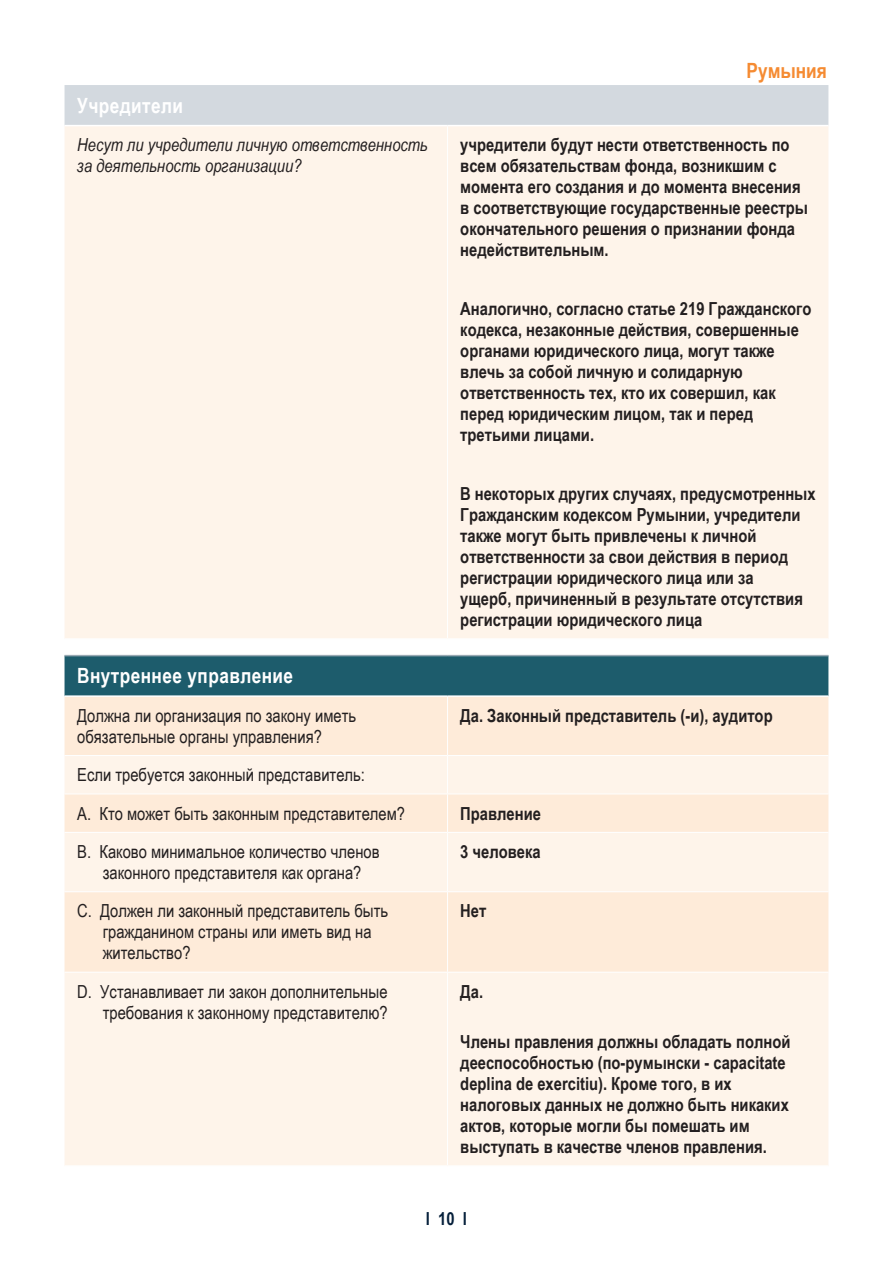
<style>
.page{position:relative;width:893px;height:1263px;background:#fff}
.page>*{position:absolute;margin:0;border:0;box-sizing:border-box;transform-origin:0 0}
.t1{font:700 21px "Arial Narrow Cx";letter-spacing:.02em;color:#fff}
.t2{font:700 21px "Arial Narrow Cx";color:#f58b32}
.P-table-bold{font:700 18px/21px "Arial Narrow Cx";color:#231f20}
.P-table-tab-bal_oszlop{font:18px/21px "Arial Narrow Cx";color:#231f20;text-align:center}
.P-Table{font:18px/21px "Arial Narrow Cx";color:#231f20}
.P-Table-2{font:italic 18px/21px "Arial Narrow Cx";color:#231f20}
.t3{font:700 18px "Arial Narrow Cx";color:#051f3a}
</style>
<div class="page">
<div style="left:65px;top:85px;width:763px;height:40px;background:#d3d9df"></div>
<div style="left:65px;top:126px;width:763px;height:1039px;background:#fef4ea"></div>
<div style="left:65px;top:656px;width:763px;height:39px;background:#1d5c6c"></div>
<svg style="left:65px;top:697px;width:763px;height:275px;background:#feeedf"></svg>
<hr style="left:65px;top:655px;width:383px;height:1px;background:#99a9b3">
<hr style="left:448px;top:655px;width:380px;height:1px;background:#99a9b3">
<hr style="left:447px;top:697px;width:1px;height:58px;background:#fff">
<hr style="left:65px;top:755px;width:383px;height:1px;background:#fff">
<hr style="left:448px;top:755px;width:380px;height:1px;background:#fff">
<hr style="left:447px;top:756px;width:1px;height:37px;background:#fff">
<hr style="left:65px;top:793px;width:383px;height:1px;background:#fff">
<hr style="left:448px;top:793px;width:380px;height:1px;background:#fff">
<hr style="left:447px;top:794px;width:1px;height:38px;background:#fff">
<hr style="left:65px;top:832px;width:383px;height:1px;background:#fff">
<hr style="left:448px;top:832px;width:380px;height:1px;background:#fff">
<hr style="left:447px;top:833px;width:1px;height:58px;background:#fff">
<hr style="left:65px;top:891px;width:383px;height:1px;background:#fff">
<hr style="left:448px;top:891px;width:380px;height:1px;background:#fff">
<hr style="left:447px;top:892px;width:1px;height:80px;background:#fff">
<hr style="left:65px;top:695px;width:383px;height:2px;background:#fff">
<hr style="left:448px;top:695px;width:380px;height:2px;background:#fff">
<hr style="left:447px;top:126px;width:1px;height:512px;background:#fff">
<hr style="left:65px;top:638px;width:383px;height:2px;background:#fff">
<hr style="left:448px;top:638px;width:380px;height:2px;background:#fff">
<hr style="left:65px;top:972px;width:383px;height:1px;background:#fff">
<hr style="left:448px;top:972px;width:380px;height:1px;background:#fff">
<hr style="left:447px;top:972px;width:1px;height:193px;background:#fff">
<p class="t2" style="left:747px;top:54px;width:82px">Румыния</p>
<p class="t1" style="left:77px;top:90px;width:107px">Учредители</p>
<p class="P-Table-2" style="left:77px;top:134px;width:352px">Несут ли учредители личную ответственность за деятельность организации?</p>
<p class="P-table-bold" style="left:460px;top:134px;width:349px">учредители будут нести ответственность по всем обязательствам фонда, возникшим с момента его создания и до момента внесения в соответствующие государственные реестры окончательного решения о признании фонда недействительным.</p>
<p class="P-table-bold" style="left:460px;top:298px;width:353px">Аналогично, согласно статье 219 Гражданского кодекса, незаконные действия, совершенные органами юридического лица, могут также влечь за собой личную и солидарную ответственность тех, кто их совершил, как перед юридическим лицом, так и перед третьими лицами.</p>
<p class="P-table-bold" style="left:460px;top:483px;width:357px">В некоторых других случаях, предусмотренных Гражданским кодексом Румынии, учредители также могут быть привлечены к личной ответственности за свои действия в период регистрации юридического лица или за<br>ущерб, причиненный в результате отсутствия регистрации юридического лица</p>
<p class="t1" style="left:77px;top:660px;width:217px">Внутреннее управление</p>
<p class="P-Table" style="left:77px;top:704px;width:280px">Должна ли организация по закону иметь обязательные органы управления?</p>
<p class="P-table-bold" style="left:460px;top:704px;width:314px">Да. Законный представитель (-и), аудитор</p>
<p class="P-Table" style="left:77px;top:764px;width:289px">Если требуется законный представитель:</p>
<p class="P-table-tab-bal_oszlop" style="left:77px;top:802px;width:329px">A. Кто может быть законным представителем?</p>
<p class="P-table-bold" style="left:460px;top:802px;width:82px">Правление</p>
<p class="P-table-tab-bal_oszlop" style="left:77px;top:840px;width:304px">B. Каково минимальное количество членов законного представителя как органа?</p>
<p class="P-table-bold" style="left:460px;top:840px;width:82px">3 человека</p>
<p class="P-table-tab-bal_oszlop" style="left:103px;top:900px;width:287px;text-align:left;text-indent:-26px">C. Должен ли законный представитель быть гражданином страны или иметь вид на жительство?</p>
<p class="P-table-bold" style="left:460px;top:900px;width:28px">Нет</p>
<p class="P-table-tab-bal_oszlop" style="left:77px;top:980px;width:312px;text-align:right">D. Устанавливает ли закон дополнительные требования к законному представителю?</p>
<p class="P-table-bold" style="left:460px;top:980px;width:24px">Да.</p>
<p class="P-table-bold" style="left:460px;top:1030px;width:332px">Члены правления должны обладать полной дееспособностью (по-румынски - capacitate deplina de exercitiu). Кроме того, в их налоговых данных не должно быть никаких актов, которые могли бы помешать им выступать в качестве членов правления.</p>
<p class="t3" style="left:426px;top:1205px;width:43px">l 10 l</p>
</div>
